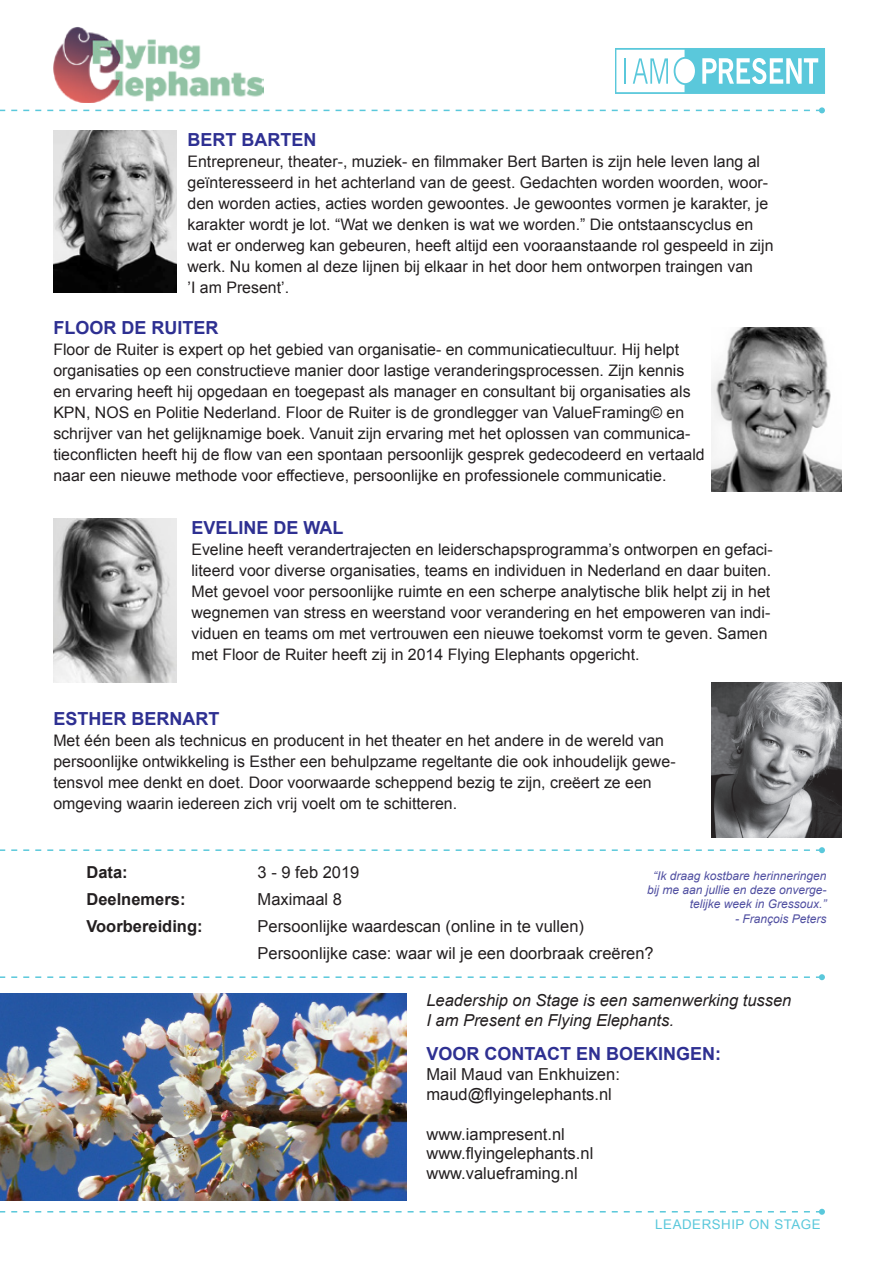
<style>
.page{position:relative;width:893px;height:1263px;background:#fff}
.page>*{position:absolute;margin:0;border:0;box-sizing:border-box;transform-origin:0 0}
.kop{font:700 18px "Arial";color:#2e3092}
.t1{font:16.5px "Arial";color:#231f20}
.t2{font:italic 16.5px "Arial";color:#231f20}
.t3{font:700 16.5px "Arial";color:#231f20}
.plat{font:15.9px/21px "Arial";color:#231f20}
.plat-2{font:13.35px "Arial";letter-spacing:.04em;color:#5ac8db}
.quotes{font:italic 12px/14.4px "Arial";color:#504fa1;text-align:right}
</style>
<div class="page">
<svg style="left:0;top:107px;width:825px;height:6px"></svg>
<svg style="left:0;top:847px;width:825px;height:6px"></svg>
<svg style="left:0;top:974px;width:825px;height:6px"></svg>
<img style="left:53px;top:131px;width:124px;height:162px">
<img style="left:712px;top:327px;width:130px;height:164px">
<svg style="left:0;top:1209px;width:825px;height:6px"></svg>
<img style="left:0;top:994px;width:406px;height:206px">
<svg style="left:615px;top:48px;width:210px;height:46px"></svg>
<img style="left:53px;top:27px;width:210px;height:75px">
<img style="left:53px;top:519px;width:124px;height:163px">
<img style="left:712px;top:682px;width:130px;height:155px">
<p class="kop" style="left:187px;top:127px;width:130px">BERT BARTEN</p>
<p class="plat" style="left:187px;top:151px;width:587px">Entrepreneur, theater-, muziek- en filmmaker Bert Barten is zijn hele leven lang al geïnteresseerd in het achterland van de geest. Gedachten worden woorden, woor&shy;den worden acties, acties worden gewoontes. Je gewoontes vormen je karakter, je karakter wordt je lot. “Wat we denken is wat we worden.” Die ontstaanscyclus en wat er onderweg kan gebeuren, heeft altijd een vooraanstaande rol gespeeld in zijn werk. Nu komen al deze lijnen bij elkaar in het door hem ontworpen traingen van</p>
<p class="plat" style="left:187px;top:277px;width:103px">’I am Present’.</p>
<p class="kop" style="left:53px;top:316px;width:167px">FLOOR DE RUITER</p>
<p class="plat" style="left:53px;top:339px;width:653px">Floor de Ruiter is expert op het gebied van organisatie- en communicatiecultuur. Hij helpt organisaties op een constructieve manier door lastige veranderingsprocessen. Zijn kennis en ervaring heeft hij opgedaan en toegepast als manager en consultant bij organisaties als KPN, NOS en Politie Nederland. Floor de Ruiter is de grondlegger van ValueFraming© en schrijver van het gelijknamige boek. Vanuit zijn ervaring met het oplossen van communica&shy;tieconflicten heeft hij de flow van een spontaan persoonlijk gesprek gedecodeerd en vertaald naar een nieuwe methode voor effectieve, persoonlijke en professionele communicatie.</p>
<p class="kop" style="left:191px;top:516px;width:154px">EVELINE DE WAL</p>
<p class="plat" style="left:191px;top:539px;width:583px">Eveline heeft verandertrajecten en leiderschapsprogramma’s ontworpen en gefaci&shy;liteerd voor diverse organisaties, teams en individuen in Nederland en daar buiten.<br>Met gevoel voor persoonlijke ruimte en een scherpe analytische blik helpt zij in het wegnemen van stress en weerstand voor verandering en het empoweren van indi&shy;viduen en teams om met vertrouwen een nieuwe toekomst vorm te geven. Samen met Floor de Ruiter heeft zij in 2014 Flying Elephants opgericht.</p>
<p class="kop" style="left:53px;top:707px;width:167px">ESTHER BERNART</p>
<p class="plat" style="left:53px;top:730px;width:624px">Met één been als technicus en producent in het theater en het andere in de wereld van persoonlijke ontwikkeling is Esther een behulpzame regeltante die ook inhoudelijk gewe&shy;tensvol mee denkt en doet. Door voorwaarde scheppend bezig te zijn, creëert ze een</p>
<p class="plat" style="left:53px;top:793px;width:405px">omgeving waarin iedereen zich vrij voelt om te schitteren.</p>
<p class="t3" style="left:86px;top:862px;width:43px">Data:</p>
<p class="t1" style="left:258px;top:862px;width:103px">3 - 9 feb 2019</p>
<p class="t3" style="left:86px;top:889px;width:101px">Deelnemers:</p>
<p class="t1" style="left:258px;top:889px;width:86px">Maximaal 8</p>
<p class="t3" style="left:86px;top:916px;width:118px">Voorbereiding:</p>
<p class="t1" style="left:258px;top:916px;width:328px">Persoonlijke waardescan (online in te vullen)</p>
<p class="t1" style="left:258px;top:943px;width:398px">Persoonlijke case: waar wil je een doorbraak creëren?</p>
<p class="t2" style="left:426px;top:989px;width:367px">Leadership on Stage is een samenwerking tussen</p>
<p class="t2" style="left:426px;top:1009px;width:249px">I am Present en Flying Elephants.</p>
<p class="quotes" style="left:647px;top:868px;width:181px">“Ik draag kostbare herinneringen bij me aan jullie en deze onverge&shy;telijke week in Gressoux.”</p>
<p class="quotes" style="left:735px;top:911px;width:93px">- François Peters</p>
<p class="kop" style="left:426px;top:1042px;width:296px">VOOR CONTACT EN BOEKINGEN:</p>
<p class="t1" style="left:426px;top:1064px;width:195px">Mail Maud van Enkhuizen:</p>
<p class="t1" style="left:426px;top:1083px;width:187px">maud@flyingelephants.nl</p>
<p class="t1" style="left:426px;top:1123px;width:140px">www.iampresent.nl</p>
<p class="t1" style="left:426px;top:1143px;width:168px">www.flyingelephants.nl</p>
<p class="t1" style="left:426px;top:1163px;width:153px">www.valueframing.nl</p>
<p class="plat-2" style="left:655px;top:1216px;width:167px">LEADERSHIP ON STAGE</p>
</div>
